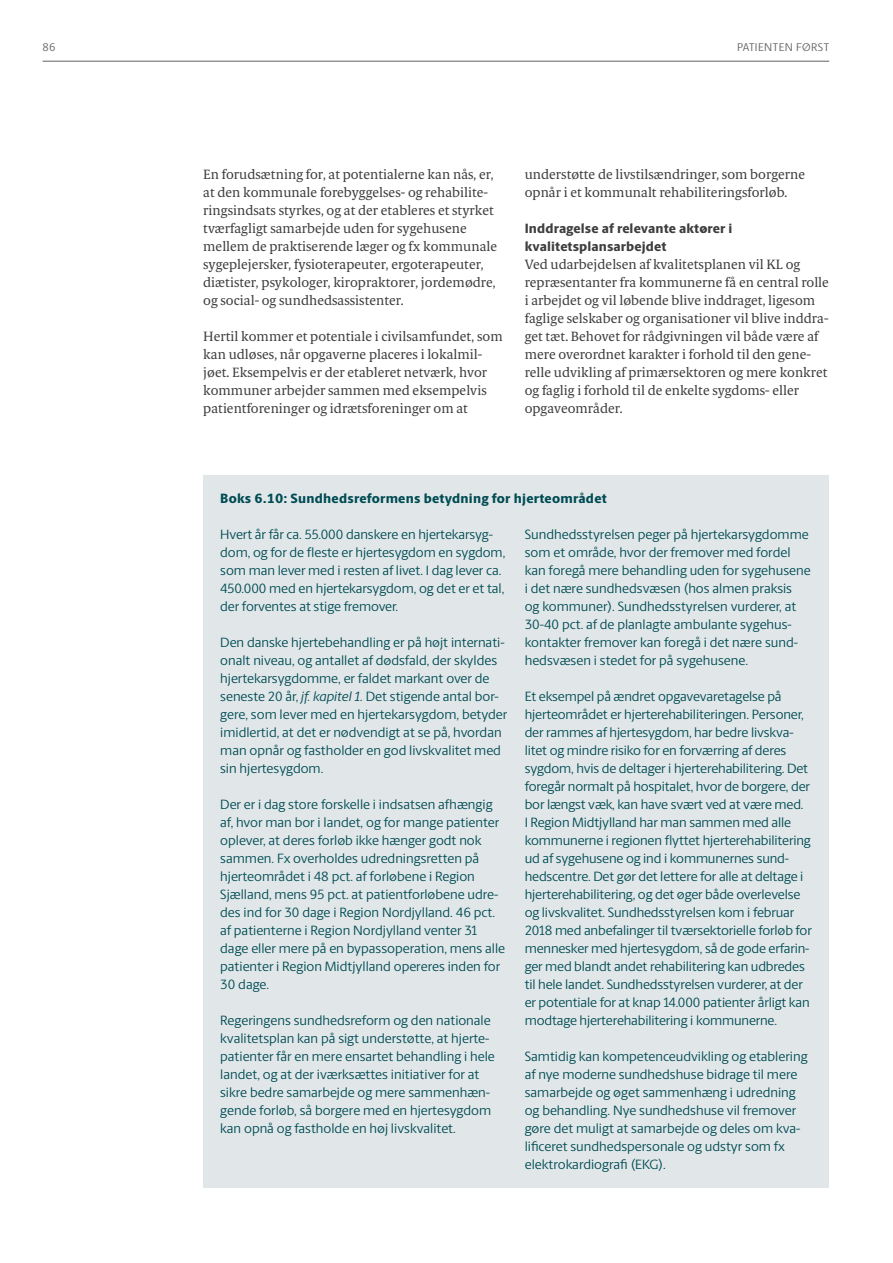
<style>
.page{position:relative;width:893px;height:1263px;background:#fff}
.page>*{position:absolute;margin:0;border:0;box-sizing:border-box;transform-origin:0 0}
.t1{font:13.5px/18px "Berlingske Sans";letter-spacing:-.005em;color:#004b53}
.t2{font:13.5px/18px "Berlingske Serif Text";color:#3e3e3f}
.t3{font:800 13.5px/18px "Berlingske Sans";letter-spacing:.01em;color:#3e3e3f}
.t4{font:800 13.5px "Berlingske Sans";letter-spacing:.02em;color:#004b53}
.t5{font:11.25px "Berlingske Sans";letter-spacing:.025em;color:#636366}
.s1{font-style:italic}
</style>
<div class="page">
<div style="left:203px;top:475px;width:626px;height:712px;background:#e1e7e9"></div>
<hr style="left:43px;top:61px;width:786px;height:1px;background:#636366">
<p class="t5" style="left:43px;top:39px;width:14px">86</p>
<p class="t5" style="left:737px;top:39px;width:29px">Patienten</p>
<p class="t5" style="left:796px;top:39px;width:8px">først</p>
<p class="t2" style="left:203px;top:165px;width:296px">En forudsætning for, at potentialerne kan nås, er, at den kommunale forebyggelses- og rehabilite&shy;ringsindsats styrkes, og at der etableres et styrket tværfagligt samarbejde uden for sygehusene mellem de praktiserende læger og fx kommunale sygeplejersker, fysioterapeuter, ergoterapeuter, diætister, psykologer, kiropraktorer, jordemødre, og social- og sundhedsassistenter.</p>
<p class="t2" style="left:203px;top:327px;width:301px">Hertil kommer et potentiale i civilsamfundet, som kan udløses, når opgaverne placeres i lokalmil&shy;jøet. Eksempelvis er der etableret netværk, hvor kommuner arbejder sammen med eksempelvis patientforeninger og idrætsforeninger om at</p>
<p class="t2" style="left:525px;top:165px;width:282px">understøtte de livstilsændringer, som borgerne opnår i et kommunalt rehabiliteringsforløb.</p>
<p class="t3" style="left:525px;top:219px;width:209px">Inddragelse af relevante aktører i kvalitetsplansarbejdet</p>
<p class="t2" style="left:525px;top:255px;width:306px">Ved udarbejdelsen af kvalitetsplanen vil KL og repræsentanter fra kommunerne få en central rolle i arbejdet og vil løbende blive inddraget, ligesom faglige selskaber og organisationer vil blive inddra&shy;get tæt. Behovet for rådgivningen vil både være af mere overordnet karakter i forhold til den gene&shy;relle udvikling af primærsektoren og mere konkret og faglig i forhold til de enkelte sygdoms- eller opgaveområder.</p>
<p class="t4" style="left:220px;top:488px;width:388px">Boks 6.10: Sundhedsreformens betydning for hjerteområdet</p>
<p class="t1" style="left:220px;top:525px;width:287px">Hvert år får ca. 55.000 danskere en hjertekarsyg&shy;dom, og for de fleste er hjertesygdom en sygdom, som man lever med i resten af livet. I dag lever ca.<br>450.000 med en hjertekarsygdom, og det er et tal, der forventes at stige fremover.</p>
<p class="t1" style="left:220px;top:633px;width:289px">Den danske hjertebehandling er på højt internati&shy;onalt niveau, og antallet af dødsfald, der skyldes hjertekarsygdomme, er faldet markant over de seneste 20 år, <span class="s1">jf. kapitel 1.</span> Det stigende antal bor&shy;gere, som lever med en hjertekarsygdom, betyder imidlertid, at det er nødvendigt at se på, hvordan man opnår og fastholder en god livskvalitet med sin hjertesygdom.</p>
<p class="t1" style="left:220px;top:795px;width:286px">Der er i dag store forskelle i indsatsen afhængig af, hvor man bor i landet, og for mange patienter oplever, at deres forløb ikke hænger godt nok sammen. Fx overholdes udredningsretten på hjerteområdet i 48 pct. af forløbene i Region Sjælland, mens 95 pct. at patientforløbene udre&shy;des ind for 30 dage i Region Nordjylland. 46 pct. af patienterne i Region Nordjylland venter 31 dage eller mere på en bypassoperation, mens alle patienter i Region Midtjylland opereres inden for 30 dage.</p>
<p class="t1" style="left:220px;top:1011px;width:276px">Regeringens sundhedsreform og den nationale kvalitetsplan kan på sigt understøtte, at hjerte&shy;patienter får en mere ensartet behandling i hele landet, og at der iværksættes initiativer for at sikre bedre samarbejde og mere sammenhæn&shy;gende forløb, så borgere med en hjertesygdom kan opnå og fastholde en høj livskvalitet.</p>
<p class="t1" style="left:525px;top:525px;width:287px">Sundhedsstyrelsen peger på hjertekarsygdomme som et område, hvor der fremover med fordel kan foregå mere behandling uden for sygehusene i det nære sundhedsvæsen (hos almen praksis<br>og kommuner). Sundhedsstyrelsen vurderer, at 30-40 pct. af de planlagte ambulante sygehus&shy;kontakter fremover kan foregå i det nære sund&shy;hedsvæsen i stedet for på sygehusene.</p>
<p class="t1" style="left:525px;top:687px;width:289px">Et eksempel på ændret opgavevaretagelse på hjerteområdet er hjerterehabiliteringen. Personer, der rammes af hjertesygdom, har bedre livskva&shy;litet og mindre risiko for en forværring af deres sygdom, hvis de deltager i hjerterehabilitering. Det foregår normalt på hospitalet, hvor de borgere, der bor længst væk, kan have svært ved at være med.<br>I Region Midtjylland har man sammen med alle kommunerne i regionen flyttet hjerterehabilitering ud af sygehusene og ind i kommunernes sund&shy;hedscentre. Det gør det lettere for alle at deltage i hjerterehabilitering, og det øger både overlevelse og livskvalitet. Sundhedsstyrelsen kom i februar 2018 med anbefalinger til tværsektorielle forløb for mennesker med hjertesygdom, så de gode erfarin&shy;ger med blandt andet rehabilitering kan udbredes til hele landet. Sundhedsstyrelsen vurderer, at der er potentiale for at knap 14.000 patienter årligt kan modtage hjerterehabilitering i kommunerne.</p>
<p class="t1" style="left:525px;top:1047px;width:284px">Samtidig kan kompetenceudvikling og etablering af nye moderne sundhedshuse bidrage til mere samarbejde og øget sammenhæng i udredning og behandling. Nye sundhedshuse vil fremover gøre det muligt at samarbejde og deles om kva&shy;lificeret sundhedspersonale og udstyr som fx elektrokardiografi (EKG).</p>
</div>
